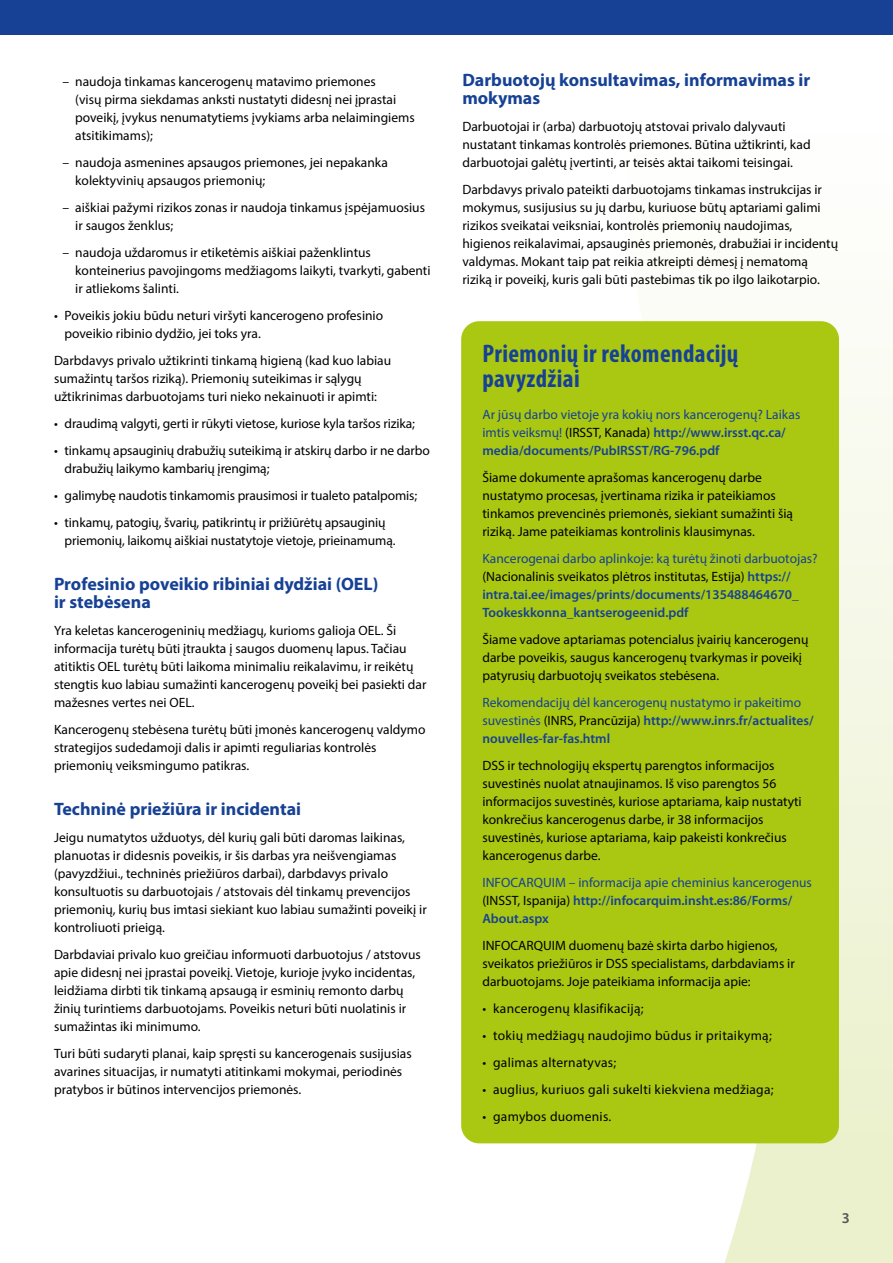
<style>
.page{position:relative;width:893px;height:1263px;background:#fff}
.page>*{position:absolute;margin:0;border:0;box-sizing:border-box;transform-origin:0 0}
.t1{font:700 condensed 25.5px/25.5px "Myriad Pro";letter-spacing:.015em;color:#164194}
.t2{font:700 18px/18px "Myriad Pro";color:#164194}
.t3{font:600 15px "Myriad Pro";color:#575756}
.t4{font:13.5px/18px "Myriad Pro";color:#000}
.t5{font:13.5px/18px "Myriad Pro";color:#164194}
.t6{font:600 13.5px/18px "Myriad Pro";color:#164194}
.t7{font:13.5px "Myriad Pro";letter-spacing:.02em;color:#000}
.s1{color:#000}
.s2{font-weight:600}
.s3{font-weight:400}
.s4{font-weight:400;color:#000}
</style>
<div class="page">
<svg style="left:627px;top:321px;width:266px;height:942px"></svg>
<div style="left:0;top:0;width:893px;height:35px;background:#164194"></div>
<div style="left:461px;top:321px;width:378px;height:822px;background:#aac811;border-radius:18px"></div>
<p class="t4" style="left:75px;top:72px;width:341px;text-indent:-13px">– naudoja tinkamas kancerogenų matavimo priemones<br>(visų pirma siekdamas anksti nustatyti didesnį nei įprastai poveikį, įvykus nenumatytiems įvykiams arba nelaimingiems atsitikimams);</p>
<p class="t4" style="left:75px;top:153px;width:314px;text-indent:-13px">– naudoja asmenines apsaugos priemones, jei nepakanka kolektyvinių apsaugos priemonių;</p>
<p class="t4" style="left:75px;top:198px;width:351px;text-indent:-13px">– aiškiai pažymi rizikos zonas ir naudoja tinkamus įspėjamuosius ir saugos ženklus;</p>
<p class="t4" style="left:75px;top:243px;width:357px;text-indent:-13px">– naudoja uždaromus ir etiketėmis aiškiai paženklintus konteinerius pavojingoms medžiagoms laikyti, tvarkyti, gabenti ir atliekoms šalinti.</p>
<p class="t4" style="left:65px;top:306px;width:320px;text-indent:-11px">• Poveikis jokiu būdu neturi viršyti kancerogeno profesinio poveikio ribinio dydžio, jei toks yra.</p>
<p class="t4" style="left:54px;top:351px;width:339px">Darbdavys privalo užtikrinti tinkamą higieną (kad kuo labiau sumažintų taršos riziką). Priemonių suteikimas ir sąlygų užtikrinimas darbuotojams turi nieko nekainuoti ir apimti:</p>
<p class="t4" style="left:54px;top:414px;width:362px">• draudimą valgyti, gerti ir rūkyti vietose, kuriose kyla taršos rizika;</p>
<p class="t4" style="left:65px;top:441px;width:367px;text-indent:-11px">• tinkamų apsauginių drabužių suteikimą ir atskirų darbo ir ne darbo drabužių laikymo kambarių įrengimą;</p>
<p class="t4" style="left:54px;top:486px;width:365px">• galimybę naudotis tinkamomis prausimosi ir tualeto patalpomis;</p>
<p class="t4" style="left:65px;top:513px;width:332px;text-indent:-11px">• tinkamų, patogių, švarių, patikrintų ir prižiūrėtų apsauginių priemonių, laikomų aiškiai nustatytoje vietoje, prieinamumą.</p>
<h2 class="t2" style="left:54px;top:575px;width:326px">Profesinio poveikio ribiniai dydžiai (OEL) ir stebėsena</h2>
<p class="t4" style="left:54px;top:621px;width:374px">Yra keletas kancerogeninių medžiagų, kurioms galioja OEL. Ši informacija turėtų būti įtraukta į saugos duomenų lapus. Tačiau atitiktis OEL turėtų būti laikoma minimaliu reikalavimu, ir reikėtų stengtis kuo labiau sumažinti kancerogenų poveikį bei pasiekti dar mažesnes vertes nei OEL.</p>
<p class="t4" style="left:54px;top:720px;width:373px">Kancerogenų stebėsena turėtų būti įmonės kancerogenų valdymo strategijos sudedamoji dalis ir apimti reguliarias kontrolės priemonių veiksmingumo patikras.</p>
<h2 class="t2" style="left:54px;top:800px;width:249px">Techninė priežiūra ir incidentai</h2>
<p class="t4" style="left:54px;top:828px;width:374px">Jeigu numatytos užduotys, dėl kurių gali būti daromas laikinas, planuotas ir didesnis poveikis, ir šis darbas yra neišvengiamas (pavyzdžiui., techninės priežiūros darbai), darbdavys privalo konsultuotis su darbuotojais / atstovais dėl tinkamų prevencijos priemonių, kurių bus imtasi siekiant kuo labiau sumažinti poveikį ir kontroliuoti prieigą.</p>
<p class="t4" style="left:54px;top:945px;width:368px">Darbdaviai privalo kuo greičiau informuoti darbuotojus / atstovus apie didesnį nei įprastai poveikį. Vietoje, kurioje įvyko incidentas, leidžiama dirbti tik tinkamą apsaugą ir esminių remonto darbų žinių turintiems darbuotojams. Poveikis neturi būti nuolatinis ir sumažintas iki minimumo.</p>
<p class="t4" style="left:54px;top:1044px;width:359px">Turi būti sudaryti planai, kaip spręsti su kancerogenais susijusias avarines situacijas, ir numatyti atitinkami mokymai, periodinės pratybos ir būtinos intervencijos priemonės.</p>
<h2 class="t2" style="left:462px;top:71px;width:349px">Darbuotojų konsultavimas, informavimas ir mokymas</h2>
<p class="t4" style="left:462px;top:117px;width:350px">Darbuotojai ir (arba) darbuotojų atstovai privalo dalyvauti nustatant tinkamas kontrolės priemones. Būtina užtikrinti, kad darbuotojai galėtų įvertinti, ar teisės aktai taikomi teisingai.</p>
<p class="t4" style="left:462px;top:180px;width:377px">Darbdavys privalo pateikti darbuotojams tinkamas instrukcijas ir mokymus, susijusius su jų darbu, kuriuose būtų aptariami galimi rizikos sveikatai veiksniai, kontrolės priemonių naudojimas, higienos reikalavimai, apsauginės priemonės, drabužiai ir incidentų valdymas. Mokant taip pat reikia atkreipti dėmesį į nematomą riziką ir poveikį, kuris gali būti pastebimas tik po ilgo laikotarpio.</p>
<h1 class="t1" style="left:482px;top:340px;width:257px">Priemonių ir rekomendacijų pavyzdžiai</h1>
<p class="t5" style="left:482px;top:405px;width:319px">Ar jūsų darbo vietoje yra kokių nors kancerogenų? Laikas imtis veiksmų! <span class="s1">(IRSST, Kanada)</span> <span class="s2">http://www.irsst.qc.ca/ media/documents/PubIRSST/RG-796.pdf</span></p>
<p class="t4" style="left:482px;top:468px;width:312px">Šiame dokumente aprašomas kancerogenų darbe nustatymo procesas, įvertinama rizika ir pateikiamos tinkamos prevencinės priemonės, siekiant sumažinti šią riziką. Jame pateikiamas kontrolinis klausimynas.</p>
<p class="t6" style="left:482px;top:549px;width:337px"><span class="s3">Kancerogenai darbo aplinkoje: ką turėtų žinoti darbuotojas? </span><span class="s4">(Nacionalinis sveikatos plėtros institutas, Estija)</span> https:// intra.tai.ee/images/prints/documents/135488464670_ Tookeskkonna_kantserogeenid.pdf</p>
<p class="t4" style="left:482px;top:630px;width:328px">Šiame vadove aptariamas potencialus įvairių kancerogenų darbe poveikis, saugus kancerogenų tvarkymas ir poveikį patyrusių darbuotojų sveikatos stebėsena.</p>
<p class="t5" style="left:482px;top:693px;width:333px">Rekomendacijų dėl kancerogenų nustatymo ir pakeitimo suvestinės <span class="s1">(INRS, Prancūzija)</span> <span class="s2">http://www.inrs.fr/actualites/ nouvelles-far-fas.html</span></p>
<p class="t4" style="left:482px;top:756px;width:321px">DSS ir technologijų ekspertų parengtos informacijos suvestinės nuolat atnaujinamos. Iš viso parengtos 56 informacijos suvestinės, kuriose aptariama, kaip nustatyti konkrečius kancerogenus darbe, ir 38 informacijos suvestinės, kuriose aptariama, kaip pakeisti konkrečius kancerogenus darbe.</p>
<p class="t5" style="left:482px;top:873px;width:331px">INFOCARQUIM – informacija apie cheminius kancerogenus <span class="s1">(INSST, Ispanija)</span> <span class="s2">http://infocarquim.insht.es:86/Forms/<br>About.aspx</span></p>
<p class="t4" style="left:482px;top:936px;width:314px">INFOCARQUIM duomenų bazė skirta darbo higienos, sveikatos priežiūros ir DSS specialistams, darbdaviams ir darbuotojams. Joje pateikiama informacija apie:</p>
<p class="t7" style="left:482px;top:1000px;width:163px">• kancerogenų klasifikaciją;</p>
<p class="t7" style="left:482px;top:1027px;width:291px">• tokių medžiagų naudojimo būdus ir pritaikymą;</p>
<p class="t7" style="left:482px;top:1054px;width:135px">• galimas alternatyvas;</p>
<p class="t7" style="left:482px;top:1081px;width:293px">• auglius, kuriuos gali sukelti kiekviena medžiaga;</p>
<p class="t7" style="left:482px;top:1108px;width:130px">• gamybos duomenis.</p>
<p class="t3" style="left:842px;top:1208px;width:10px">3</p>
</div>
